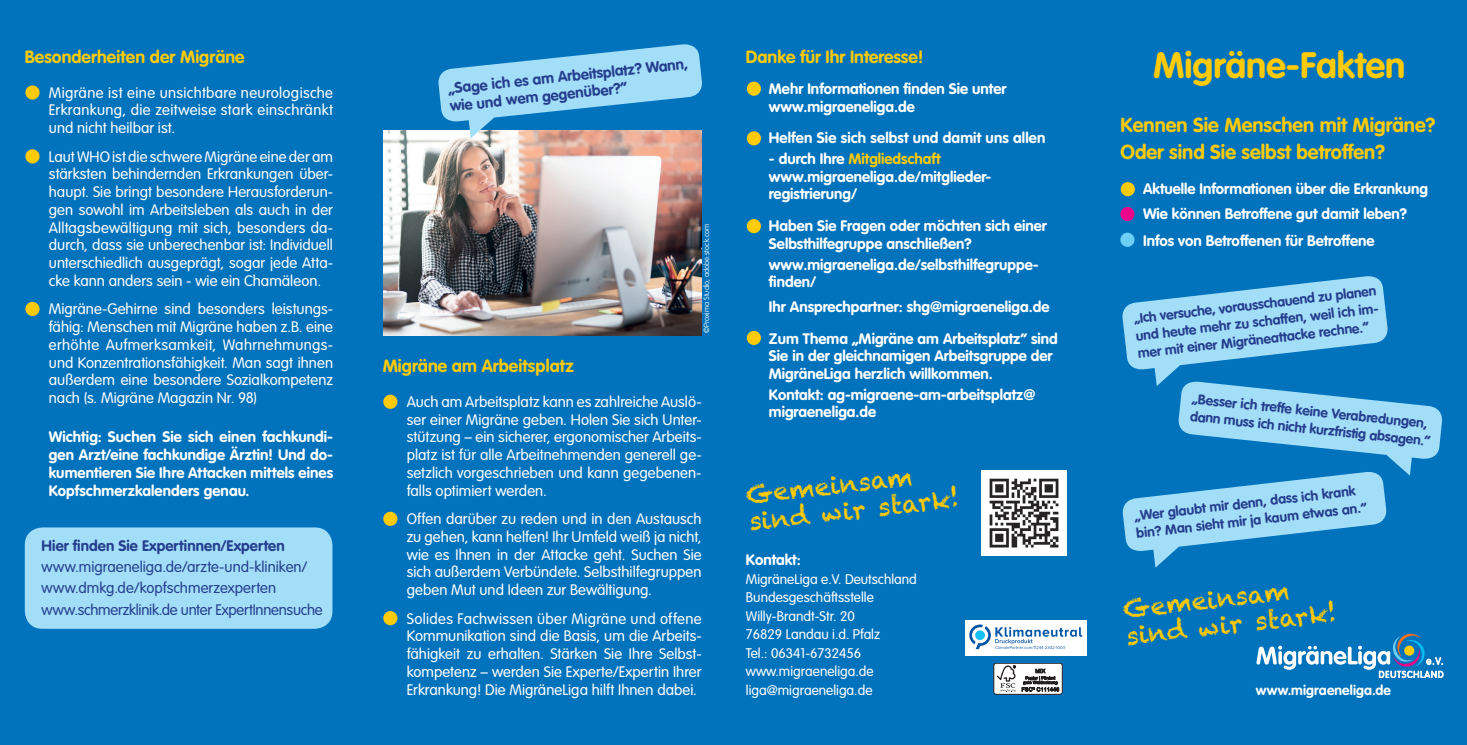
<style>
.page{position:relative;width:1467px;height:745px;background:#fff}
.page>*{position:absolute;margin:0;border:0;box-sizing:border-box;transform-origin:0 0}
.t1{font:700 36.25px "VAG Rounded Std";color:#feca0a}
.t2{font:25px/27px "Chalkduster";color:#feca0a}
.t3{font:700 20px/26px "VAG Rounded Std";color:#feca0a}
.t4{font:700 17.5px "VAG Rounded Std";letter-spacing:.005em;color:#feca0a}
.t5{font:300 15px/17.8px "VAG Rounded Std";letter-spacing:.005em;color:#fff;text-align:justify}
.t6{font:700 15px/17.5px "VAG Rounded Std";color:#fff}
.t7{font:300 15px/21.2px "VAG Rounded Std";color:#253f8e}
.t8{font:700 15px/17.5px "VAG Rounded Std";letter-spacing:.01em;color:#253f8e}
.t9{font:700 13.75px/17.5px "VAG Rounded Std";color:#253f8e}
.t10{font:300 13.75px/18.5px "VAG Rounded Std";color:#fff}
.t11{font:700 13.75px "VAG Rounded Std";letter-spacing:.01em;color:#fff}
.t12{font:100 7.5px "VAG Rounded Std";color:#fff}
.s1{color:#feca0a}
</style>
<div class="page">
<div style="left:0;top:0;width:1467px;height:744px;background:#0073bc"></div>
<svg style="left:1256px;top:633px;width:187px;height:44px"></svg>
<div style="left:1121px;top:182px;width:14px;height:14px;background:#feca0a;border-radius:50%"></div>
<div style="left:1120px;top:207px;width:14px;height:14px;background:#ed028c;border-radius:50%"></div>
<div style="left:1120px;top:232px;width:14px;height:15px;background:#6bcff6;border-radius:50%"></div>
<svg style="left:1122px;top:276px;width:321px;height:291px"></svg>
<div style="left:747px;top:81px;width:14px;height:15px;background:#feca0a;border-radius:50%"></div>
<div style="left:747px;top:131px;width:14px;height:14px;background:#feca0a;border-radius:50%"></div>
<div style="left:383px;top:394px;width:14px;height:14px;background:#feca0a;border-radius:50%"></div>
<div style="left:383px;top:511px;width:14px;height:14px;background:#feca0a;border-radius:50%"></div>
<div style="left:383px;top:610px;width:14px;height:15px;background:#feca0a;border-radius:50%"></div>
<div style="left:747px;top:219px;width:14px;height:14px;background:#feca0a;border-radius:50%"></div>
<div style="left:747px;top:330px;width:14px;height:15px;background:#feca0a;border-radius:50%"></div>
<div style="left:25px;top:85px;width:15px;height:15px;background:#feca0a;border-radius:50%"></div>
<div style="left:25px;top:149px;width:15px;height:14px;background:#feca0a;border-radius:50%"></div>
<div style="left:25px;top:301px;width:15px;height:15px;background:#feca0a;border-radius:50%"></div>
<div style="left:25px;top:527px;width:307px;height:101px;background:#a3def8;border-radius:18px"></div>
<img style="left:982px;top:470px;width:85px;height:85px">
<img style="left:384px;top:130px;width:318px;height:205px">
<svg style="left:437px;top:44px;width:265px;height:94px"></svg>
<div style="left:994px;top:662px;width:68px;height:31px;background:#fff;border-radius:2px"></div>
<div style="left:994px;top:662px;width:68px;height:32px;border:1px solid #231f20;border-radius:2px"></div>
<svg style="left:997px;top:665px;width:19px;height:26px"></svg>
<svg style="left:1022px;top:668px;width:37px;height:23px"></svg>
<div style="left:965px;top:619px;width:122px;height:36px;background:#fff"></div>
<svg style="left:969px;top:624px;width:113px;height:24px"></svg>
<p class="t4" style="left:25px;top:47px;width:221px">Besonderheiten der Migräne</p>
<p class="t5" style="left:49px;top:84px;width:286px">Migräne ist eine unsichtbare neurologische Erkrankung, die zeitweise stark einschränkt und nicht heilbar ist.</p>
<p class="t5" style="left:49px;top:148px;width:286px">Laut WHO ist die schwere Migräne eine der am stärksten behindernden Erkrankungen über&shy;haupt. Sie bringt besondere Herausforderun&shy;gen sowohl im Arbeitsleben als auch in der Alltagsbewältigung mit sich, besonders da&shy;durch, dass sie unberechenbar ist: Individuell unterschiedlich ausgeprägt, sogar jede Atta&shy;cke kann anders sein - wie ein Chamäleon.</p>
<p class="t5" style="left:49px;top:300px;width:286px">Migräne-Gehirne sind besonders leistungs&shy;fähig: Menschen mit Migräne haben z.B. eine erhöhte Aufmerksamkeit, Wahrnehmungs&shy;und Konzentrationsfähigkeit. Man sagt ihnen außerdem eine besondere Sozialkompetenz nach (s. Migräne Magazin Nr. 98)</p>
<p class="t6" style="left:49px;top:428px;width:286px;text-align:justify">Wichtig: Suchen Sie sich einen fachkundi&shy;gen Arzt/eine fachkundige Ärztin! Und do&shy;kumentieren Sie Ihre Attacken mittels eines Kopfschmerzkalenders genau.</p>
<p class="t8" style="left:42px;top:537px;width:245px">Hier finden Sie Expertinnen/Experten</p>
<p class="t7" style="left:42px;top:556px;width:283px">www.migraeneliga.de/arzte-und-kliniken/ www.dmkg.de/kopfschmerzexperten www.schmerzklinik.de unter ExpertInnensuche</p>
<p class="t8" style="left:447px;top:80px;width:243px;rotate:-6deg">„Sage ich es am Arbeitsplatz? Wann, wie und wem gegenüber?“</p>
<p class="t12" style="left:702px;top:333px;width:111px;rotate:-90deg">©Proxima Studio, adobe.stock.com</p>
<p class="t4" style="left:383px;top:356px;width:193px">Migräne am Arbeitsplatz</p>
<p class="t5" style="left:407px;top:393px;width:296px">Auch am Arbeitsplatz kann es zahlreiche Auslö&shy;ser einer Migräne geben. Holen Sie sich Unter&shy;stützung – ein sicherer, ergonomischer Arbeits&shy;platz ist für alle Arbeitnehmenden generell ge&shy;setzlich vorgeschrieben und kann gegebenen&shy;falls optimiert werden.</p>
<p class="t5" style="left:407px;top:510px;width:296px">Offen darüber zu reden und in den Austausch zu gehen, kann helfen! Ihr Umfeld weiß ja nicht, wie es Ihnen in der Attacke geht. Suchen Sie sich außerdem Verbündete. Selbsthilfegruppen geben Mut und Ideen zur Bewältigung.</p>
<p class="t5" style="left:407px;top:609px;width:296px">Solides Fachwissen über Migräne und offene Kommunikation sind die Basis, um die Arbeits&shy;fähigkeit zu erhalten. Stärken Sie Ihre Selbst&shy;kompetenz – werden Sie Experte/Expertin Ihrer Erkrankung! Die MigräneLiga hilft Ihnen dabei.</p>
<p class="t4" style="left:746px;top:47px;width:179px">Danke für Ihr Interesse!</p>
<p class="t6" style="left:769px;top:80px;width:239px">Mehr Informationen finden Sie unter www.migraeneliga.de</p>
<p class="t6" style="left:769px;top:130px;width:278px">Helfen Sie sich selbst und damit uns allen</p>
<p class="t6" style="left:769px;top:151px;width:224px">- durch Ihre <span class="s1">Mitgliedschaft </span>www.migraeneliga.de/mitglieder&shy;registrierung/</p>
<p class="t6" style="left:769px;top:217px;width:280px">Haben Sie Fragen oder möchten sich einer<br>Selbsthilfegruppe anschließen?</p>
<p class="t6" style="left:769px;top:256px;width:271px">www.migraeneliga.de/selbsthilfegruppe&shy;finden/</p>
<p class="t6" style="left:769px;top:291px;width:290px;line-height:31.6px">Ihr Ansprechpartner: shg@migraeneliga.de<br>Zum Thema „Migräne am Arbeitsplatz“ sind</p>
<p class="t6" style="left:769px;top:347px;width:285px">Sie in der gleichnamigen Arbeitsgruppe der<br>MigräneLiga herzlich willkommen.</p>
<p class="t6" style="left:769px;top:386px;width:268px">Kontakt: ag-migraene-am-arbeitsplatz@ migraeneliga.de</p>
<h2 class="t2" style="left:744px;top:482px;width:213px;rotate:-7deg">Gemeinsam sind wir stark!</h2>
<p class="t6" style="left:746px;top:551px;width:56px">Kontakt:</p>
<p class="t10" style="left:746px;top:569px;width:173px">MigräneLiga e.V. Deutschland<br>Bundesgeschäftsstelle<br>Willy-Brandt-Str. 20<br>76829 Landau i.d. Pfalz<br>Tel.: 06341-6732456 www.migraeneliga.de liga@migraeneliga.de</p>
<h1 class="t1" style="left:1153px;top:43px;width:254px">Migräne-Fakten</h1>
<h3 class="t3" style="left:1121px;top:113px;width:316px">Kennen Sie Menschen mit Migräne?<br>Oder sind Sie selbst betroffen?</h3>
<p class="t6" style="left:1143px;top:177px;width:286px;line-height:24.8px">Aktuelle Informationen über die Erkrankung<br>Wie können Betroffene gut damit leben?</p>
<p class="t6" style="left:1143px;top:232px;width:233px">Infos von Betroffenen für Betroffene</p>
<p class="t9" style="left:1133px;top:309px;width:248px;rotate:-6deg">„Ich versuche, vorausschauend zu planen und heute mehr zu schaffen, weil ich im&shy;mer mit einer Migräneattacke rechne.“</p>
<p class="t9" style="left:1193px;top:390px;width:243px;rotate:6deg">„Besser ich treffe keine Verabredungen, dann muss ich nicht kurzfristig absagen.“</p>
<p class="t9" style="left:1133px;top:506px;width:234px;rotate:-6deg">„Wer glaubt mir denn, dass ich krank bin? Man sieht mir ja kaum etwas an.“</p>
<h2 class="t2" style="left:1121px;top:596px;width:213px;rotate:-7deg">Gemeinsam sind wir stark!</h2>
<p class="t11" style="left:1256px;top:682px;width:136px">www.migraeneliga.de</p>
</div>
